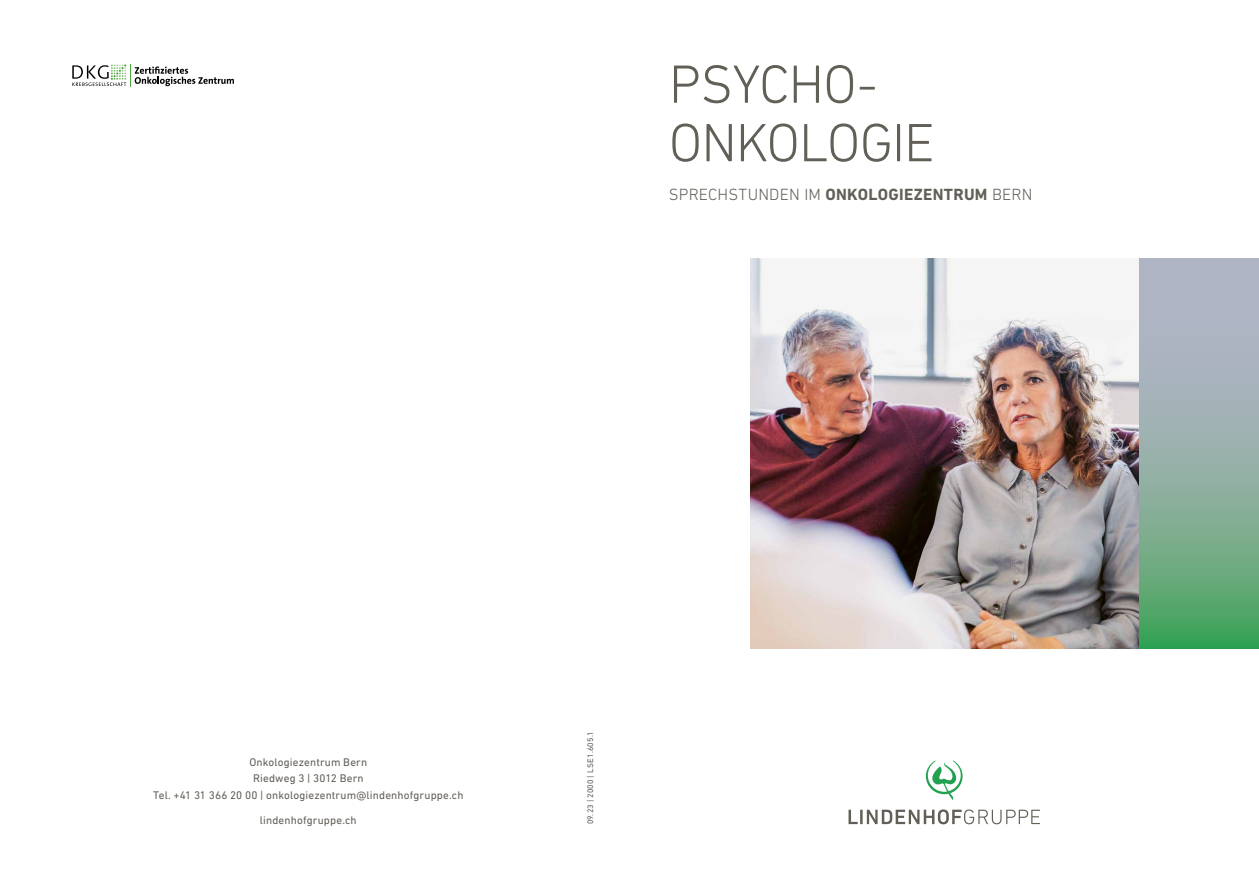
<style>
.page{position:relative;width:1259px;height:893px;background:#fff}
.page>*{position:absolute;margin:0;border:0;box-sizing:border-box;transform-origin:0 0}
.t1{font:300 54.75px/58.5px "DIN Next LT Pro";letter-spacing:-.02em;color:#625f57}
.t2{font:300 16.5px "DIN Next LT Pro";letter-spacing:.01em;color:#625f57}
.t3{font:11.25px/16.5px "DIN Next LT Pro";letter-spacing:.015em;color:#625f57;text-align:center}
.t4{font:8.25px "DIN Next LT Pro";letter-spacing:.025em;color:#625f57}
.s1{font-weight:700}
</style>
<div class="page">
<svg style="left:848px;top:809px;width:192px;height:15px"></svg>
<svg style="left:926px;top:760px;width:36px;height:40px"></svg>
<img style="left:750px;top:259px;width:390px;height:390px">
<svg style="left:1140px;top:259px;width:119px;height:390px;background:#8caea0"></svg>
<svg style="left:72px;top:64px;width:162px;height:23px"></svg>
<h1 class="t1" style="left:669px;top:54px;width:267px">PSYCHO-<br>ONKOLOGIE</h1>
<h2 class="t2" style="left:669px;top:185px;width:365px">SPRECHSTUNDEN IM <span class="s1">ONKOLOGIEZENTRUM</span> BERN</h2>
<p class="t3" style="left:153px;top:754px;width:312px">Onkologiezentrum Bern<br>Riedweg 3 | 3012 Bern<br>Tel. +41 31 366 20 00 | onkologiezentrum@lindenhofgruppe.ch</p>
<p class="t3" style="left:260px;top:812px;width:98px">lindenhofgruppe.ch</p>
<p class="t4" style="left:585px;top:824px;width:94px;rotate:-90deg">09.23 | 2000 | LSE1.605.1</p>
</div>
